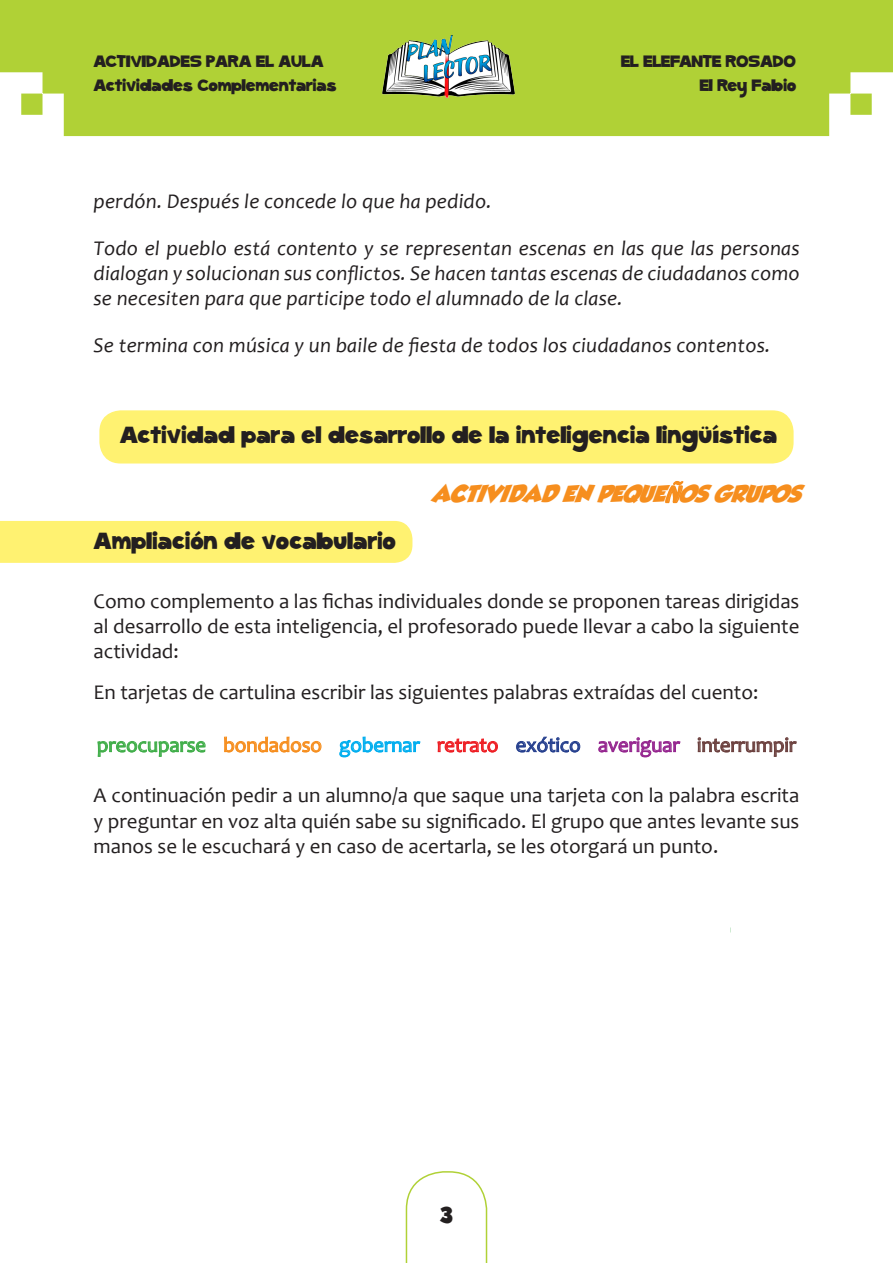
<style>
.page{position:relative;width:893px;height:1263px;background:#fff}
.page>*{position:absolute;margin:0;border:0;box-sizing:border-box;transform-origin:0 0}
.t1{font:25.5px "SC Gum Kids";letter-spacing:.01em;color:#231f20}
.t2{font:21px/25.2px "Candara";color:#231f20;text-align:justify}
.t3{font:italic 21px/25.2px "Candara";letter-spacing:.01em;color:#231f20;text-align:justify}
.t4{font:21px "Candara";letter-spacing:-.01em;color:#40ae49}
.t5{font:italic 21px "GROBOLD";color:#f68e1e}
.t6{font:19.5px "GROBOLD";color:#231f20}
.t7{font:18px "SC Gum Kids";color:#231f20}
.s1{font-family:"Hobo Std";font-size:19.5px}
.s2{color:#f68e1e}
.s3{color:#00aeef}
.s4{color:#ee1d23}
.s5{color:#253f8e}
.s6{color:#95268f}
.s7{color:#6c413f}
</style>
<div class="page">
<div style="left:0;top:0;width:893px;height:136px;background:#b0d136"></div>
<img style="left:367px;top:27px;width:159px;height:83px">
<svg style="left:405px;top:1171px;width:83px;height:92px"></svg>
<div style="left:0;top:521px;width:412px;height:42px;background:#fff271"></div>
<div style="left:99px;top:410px;width:695px;height:53px;background:#fff271;border-radius:21px"></div>
<svg style="left:665px;top:481px;width:19px;height:23px"></svg>
<svg style="left:97px;top:741px;width:109px;height:16px"></svg>
<svg style="left:224px;top:736px;width:98px;height:17px"></svg>
<svg style="left:339px;top:736px;width:82px;height:22px"></svg>
<svg style="left:437px;top:738px;width:61px;height:15px"></svg>
<svg style="left:516px;top:736px;width:64px;height:17px"></svg>
<svg style="left:598px;top:737px;width:83px;height:21px"></svg>
<svg style="left:697px;top:737px;width:100px;height:20px"></svg>
<p class="t7" style="left:94px;top:51px;width:232px">ACTIVIDADES PARA EL AULA</p>
<p class="t7" style="left:621px;top:51px;width:176px">EL ELEFANTE ROSADO</p>
<p class="t7" style="left:94px;top:75px;width:245px">Actividades Complementarias</p>
<p class="t7" style="left:700px;top:75px;width:98px">El Rey Fabio</p>
<p class="t3" style="left:94px;top:189px;width:400px">perdón. Después le concede lo que ha pedido.</p>
<p class="t3" style="left:94px;top:235px;width:708px">Todo el pueblo está contento y se representan escenas en las que las personas dialogan y solucionan sus conflictos. Se hacen tantas escenas de ciudadanos como se necesiten para que participe todo el alumnado de la clase.</p>
<p class="t3" style="left:94px;top:332px;width:678px">Se termina con música y un baile de fiesta de todos los ciudadanos contentos.</p>
<p class="t1" style="left:120px;top:420px;width:659px">Actividad para el desarrollo de la inteligencia lingüística</p>
<p class="t5" style="left:431px;top:482px;width:379px">ACTIVIDADENPEQUE<span class="s1">Ñ</span>OSGRUPOS</p>
<p class="t1" style="left:94px;top:525px;width:304px">Ampliación de vocabulario</p>
<p class="t2" style="left:94px;top:588px;width:707px">Como complemento a las fichas individuales donde se proponen tareas dirigidas al desarrollo de esta inteligencia, el profesorado puede llevar a cabo la siguiente actividad:</p>
<p class="t2" style="left:94px;top:679px;width:666px">En tarjetas de cartulina escribir las siguientes palabras extraídas del cuento:</p>
<p class="t4" style="left:97px;top:732px;width:701px">preocuparse <span class="s2">bondadoso</span> <span class="s3">gobernar</span> <span class="s4">retrato</span> <span class="s5">exótico</span> <span class="s6">averiguar</span> <span class="s7">interrumpir</span></p>
<p class="t2" style="left:94px;top:783px;width:707px">A continuación pedir a un alumno/a que saque una tarjeta con la palabra escrita y preguntar en voz alta quién sabe su significado. El grupo que antes levante sus manos se le escuchará y en caso de acertarla, se les otorgará un punto.</p>
<p class="t6" style="left:440px;top:1204px;width:14px">3</p>
</div>
